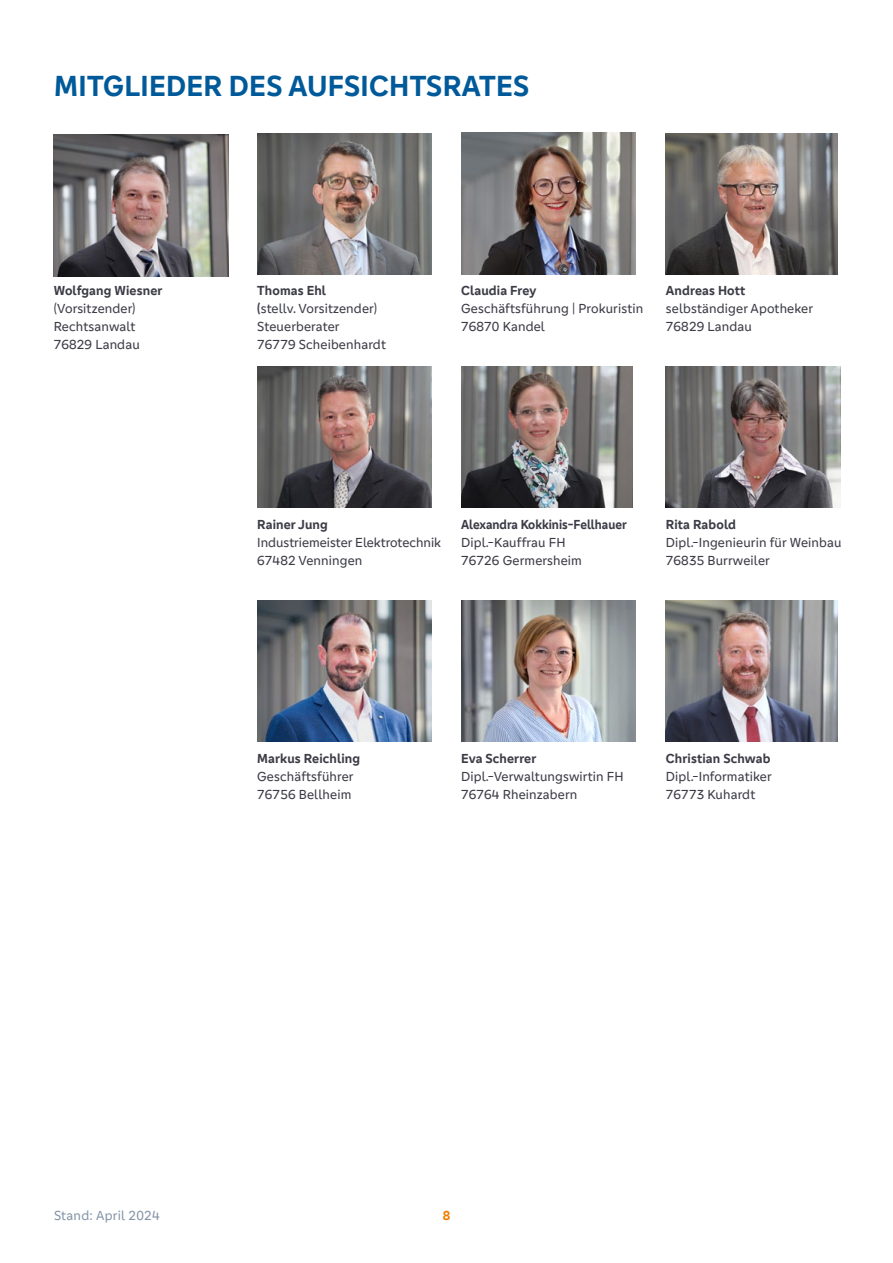
<style>
.page{position:relative;width:893px;height:1263px;background:#fff}
.page>*{position:absolute;margin:0;border:0;box-sizing:border-box;transform-origin:0 0}
.t1{font:700 30px "Genos GFG";letter-spacing:.01em;color:#005a9a}
.t2{font:13.5px/18px "Genos GFG";letter-spacing:.01em;color:#3c3c47}
.t3{font:700 13.5px "Genos GFG";letter-spacing:.005em;color:#3c3c47}
.t4{font:700 13.5px "Genos GFG";letter-spacing:.005em;color:#3c3c47;scale:.95 1}
.t5{font:13.5px "Genos GFG";letter-spacing:.02em;color:#8596a8}
.t6{font:700 13.5px "Genos GFG";color:#ef7d00}
.s1{font-weight:700}
</style>
<div class="page">
<img style="left:666px;top:366px;width:174px;height:142px">
<img style="left:257px;top:366px;width:175px;height:142px">
<img style="left:666px;top:600px;width:172px;height:142px">
<img style="left:461px;top:600px;width:174px;height:142px">
<img style="left:257px;top:600px;width:175px;height:142px">
<img style="left:461px;top:366px;width:172px;height:142px">
<img style="left:257px;top:133px;width:175px;height:142px">
<img style="left:54px;top:135px;width:174px;height:141px">
<img style="left:461px;top:133px;width:174px;height:141px">
<img style="left:666px;top:133px;width:172px;height:142px">
<h1 class="t1" style="left:54px;top:68px;width:477px">Mitglieder des Aufsichtsrates</h1>
<p class="t3" style="left:54px;top:283px;width:110px">Wolfgang Wiesner</p>
<p class="t2" style="left:54px;top:299px;width:87px">(Vorsitzender)<br>Rechtsanwalt<br>76829 Landau</p>
<p class="t2" style="left:257px;top:281px;width:130px"><span class="s1">Thomas Ehl<br>(</span>stellv. Vorsitzender)<br>Steuerberater<br>76779 Scheibenhardt</p>
<p class="t3" style="left:461px;top:283px;width:77px">Claudia Frey</p>
<p class="t2" style="left:461px;top:299px;width:184px">Geschäftsführung | Prokuristin<br>76870 Kandel</p>
<p class="t3" style="left:666px;top:283px;width:81px">Andreas Hott</p>
<p class="t2" style="left:666px;top:299px;width:149px">selbständiger Apotheker<br>76829 Landau</p>
<p class="t3" style="left:257px;top:517px;width:72px">Rainer Jung</p>
<p class="t2" style="left:257px;top:534px;width:185px">Industriemeister Elektrotechnik<br>67482 Venningen</p>
<p class="t4" style="left:461px;top:517px;width:176px">Alexandra Kokkinis-Fellhauer</p>
<p class="t2" style="left:461px;top:534px;width:122px">Dipl.-Kauffrau FH<br>76726 Germersheim</p>
<p class="t3" style="left:666px;top:517px;width:72px">Rita Rabold</p>
<p class="t2" style="left:666px;top:534px;width:177px">Dipl.-Ingenieurin für Weinbau<br>76835 Burrweiler</p>
<p class="t3" style="left:257px;top:750px;width:104px">Markus Reichling</p>
<p class="t2" style="left:257px;top:767px;width:98px">Geschäftsführer<br>76756 Bellheim</p>
<p class="t3" style="left:461px;top:750px;width:77px">Eva Scherrer</p>
<p class="t2" style="left:461px;top:767px;width:164px">Dipl.-Verwaltungswirtin FH<br>76764 Rheinzabern</p>
<p class="t3" style="left:666px;top:750px;width:106px">Christian Schwab</p>
<p class="t2" style="left:666px;top:767px;width:107px">Dipl.-Informatiker<br>76773 Kuhardt</p>
<p class="t5" style="left:54px;top:1207px;width:107px">Stand: April 2024</p>
<p class="t6" style="left:443px;top:1208px;width:9px">8</p>
</div>
